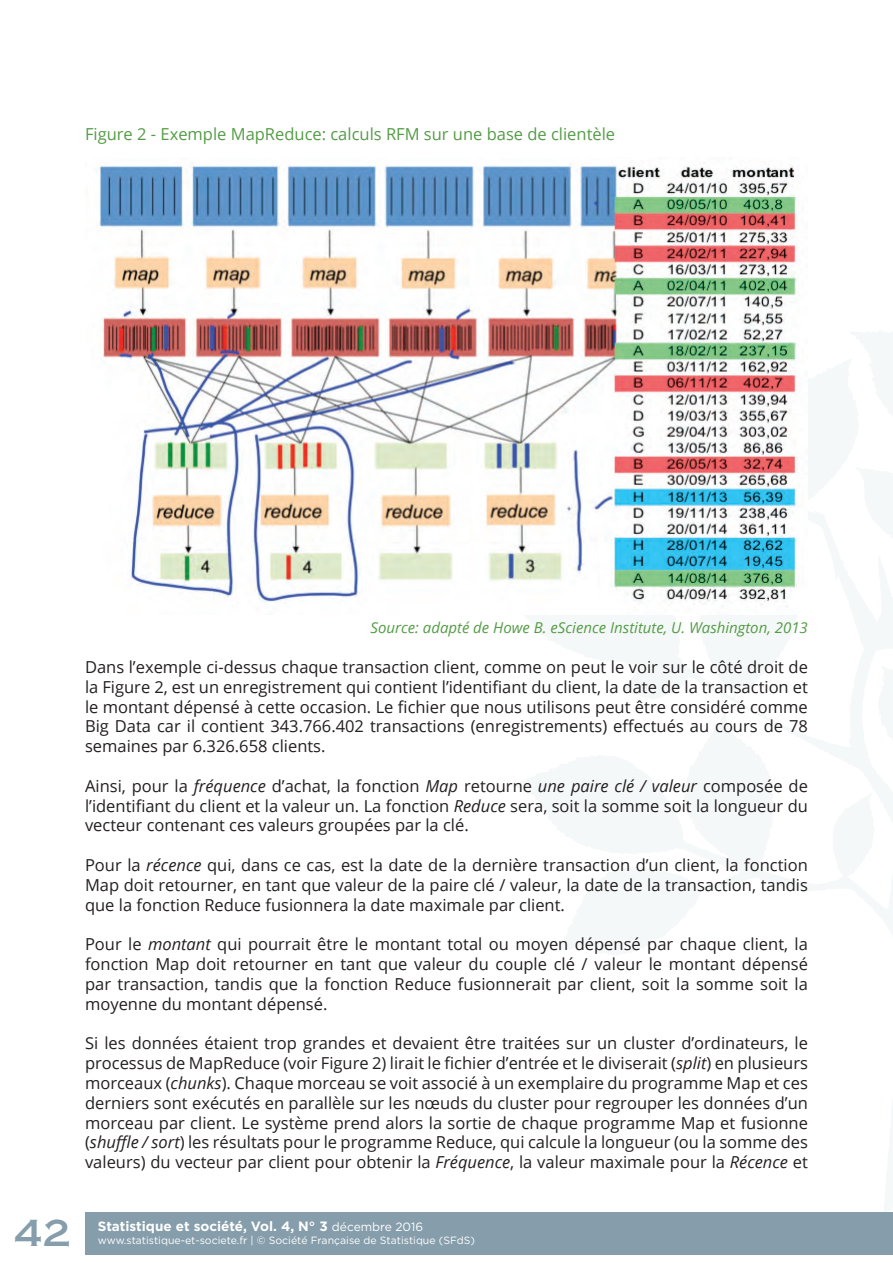
<style>
.page{position:relative;width:893px;height:1263px;background:#fff}
.page>*{position:absolute;margin:0;border:0;box-sizing:border-box;transform-origin:0 0}
.t1{font:36px "Copperplate Gothic Std 31 AB";color:#869eab}
.t2{font:16.5px/19.8px "Open Sans";color:#231f20;text-align:justify}
.t3{font:16.5px "Open Sans";color:#539c45}
.t4{font:italic 15px "Open Sans";color:#539c45}
.t5{font:700 13.5px "Gotham";color:#fff}
.t6{font:10.5px "Gotham";color:#fff}
.s1{font-style:italic}
.s2{font-weight:400;font-size:12px}
</style>
<div class="page">
<div style="left:85px;top:1212px;width:808px;height:42px;background:#869eab"></div>
<img style="left:98px;top:162px;width:705px;height:445px">
<p class="t3" style="left:85px;top:123px;width:532px">Figure 2 - Exemple MapReduce: calculs RFM sur une base de clientèle</p>
<p class="t4" style="left:370px;top:618px;width:439px">Source: adapté de Howe B. eScience Institute, U. Washington, 2013</p>
<p class="t2" style="left:85px;top:657px;width:724px">Dans l’exemple ci-dessus chaque transaction client, comme on peut le voir sur le côté droit de la Figure 2, est un enregistrement qui contient l’identifiant du client, la date de la transaction et le montant dépensé à cette occasion. Le fichier que nous utilisons peut être considéré comme Big Data car il contient 343.766.402 transactions (enregistrements) effectués au cours de 78 semaines par 6.326.658 clients.</p>
<p class="t2" style="left:85px;top:775px;width:724px">Ainsi, pour la <span class="s1">fréquence</span> d’achat, la fonction <span class="s1">Map</span> retourne <span class="s1">une paire clé / valeur</span> composée de l’identifiant du client et la valeur un. La fonction <span class="s1">Reduce</span> sera, soit la somme soit la longueur du vecteur contenant ces valeurs groupées par la clé.</p>
<p class="t2" style="left:85px;top:855px;width:724px">Pour la <span class="s1">récence</span> qui, dans ce cas, est la date de la dernière transaction d’un client, la fonction Map doit retourner, en tant que valeur de la paire clé / valeur, la date de la transaction, tandis que la fonction Reduce fusionnera la date maximale par client.</p>
<p class="t2" style="left:85px;top:934px;width:724px">Pour le <span class="s1">montant</span> qui pourrait être le montant total ou moyen dépensé par chaque client, la fonction Map doit retourner en tant que valeur du couple clé / valeur le montant dépensé par transaction, tandis que la fonction Reduce fusionnerait par client, soit la somme soit la moyenne du montant dépensé.</p>
<p class="t2" style="left:85px;top:1033px;width:724px">Si les données étaient trop grandes et devaient être traitées sur un cluster d’ordinateurs, le processus de MapReduce (voir Figure 2) lirait le fichier d’entrée et le diviserait (<span class="s1">split</span>) en plusieurs morceaux (<span class="s1">chunks</span>). Chaque morceau se voit associé à un exemplaire du programme Map et ces derniers sont exécutés en parallèle sur les nœuds du cluster pour regrouper les données d’un morceau par client. Le système prend alors la sortie de chaque programme Map et fusionne (<span class="s1">shuffle / sort</span>) les résultats pour le programme Reduce, qui calcule la longueur (ou la somme des valeurs) du vecteur par client pour obtenir la <span class="s1">Fréquence</span>, la valeur maximale pour la <span class="s1">Récence</span> et</p>
<h1 class="t1" style="left:15px;top:1212px;width:58px">42</h1>
<p class="t5" style="left:98px;top:1217px;width:327px">Statistique et société, Vol. 4, N° 3 <span class="s2">décembre 2016</span></p>
<p class="t6" style="left:98px;top:1233px;width:379px">www.statistique-et-societe.fr | © Société Française de Statistique (SFdS)</p>
</div>
